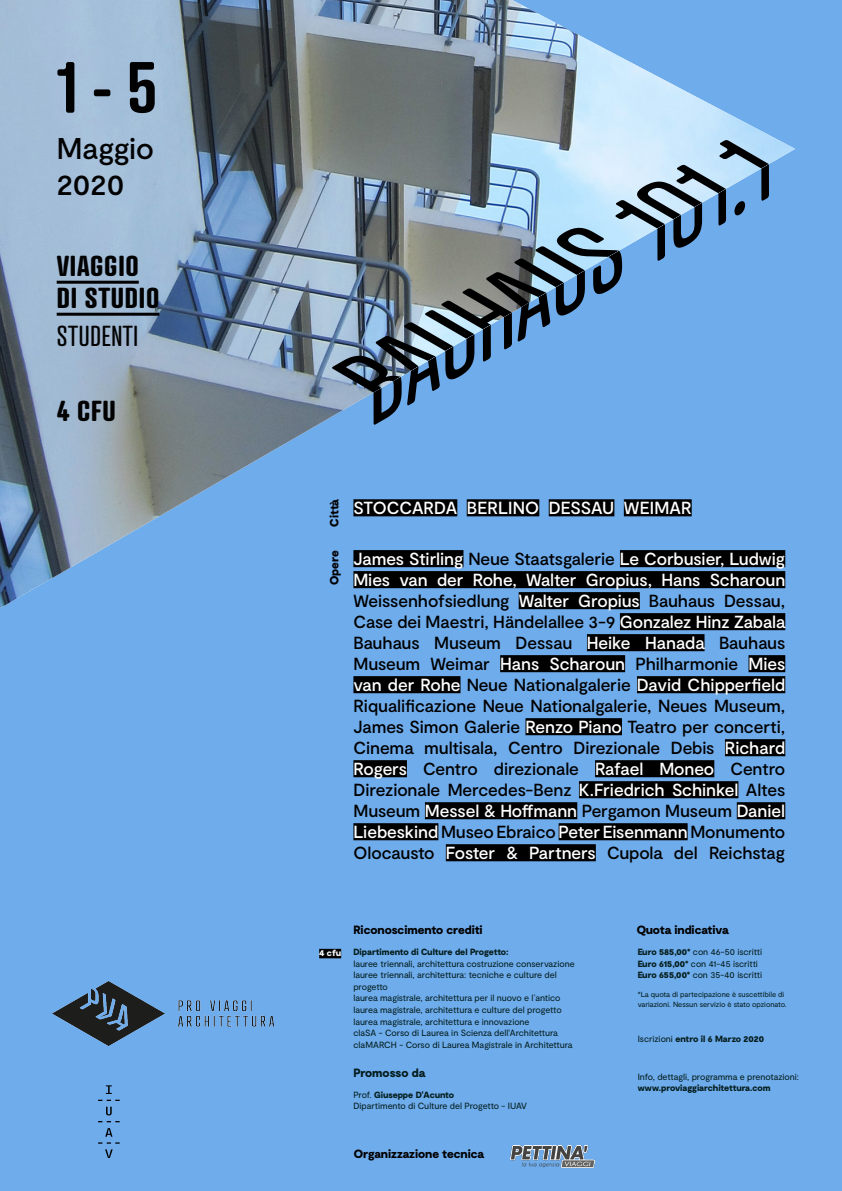
<style>
.page{position:relative;width:842px;height:1191px;background:#6facec}
.page>*{position:absolute;margin:0;border:0;box-sizing:border-box;transform-origin:0 0}
.Stile_di_paragrafo_1{font:600 70px "Atrament";color:#020203}
.Stile_di_paragrafo_1-2{font:500 30px "Moderat";color:#020203}
.Stile_di_paragrafo_1-3{font:700 28px "Atrament";letter-spacing:.025em;color:#020203}
.Stile_di_paragrafo_1-4{font:28px "Atrament";letter-spacing:.025em;color:#020203}
.Stile_di_paragrafo_1-5{font:500 17.5px/21px "Moderat";letter-spacing:-.005em;color:#000;text-align:justify}
.Stile_di_paragrafo_1-6{font:500 17.5px/21px "Moderat";letter-spacing:-.005em;color:#fff;text-align:justify}
.Stile_di_paragrafo_1-7{font:900 12px "Moderat";color:#000}
.t1{font:900 12px "Moderat";letter-spacing:-.005em;color:#031d1c}
.t2{font:9px/11.5px "Moderat";letter-spacing:-.01em;color:#031d1c}
.t3{font:900 9px "Moderat";letter-spacing:-.01em;color:#031d1c}
.t4{font:900 9px "Moderat";color:#fff}
.t5{font:7.5px/9.5px "Moderat";letter-spacing:-.005em;color:#031d1c}
.s1{color:#000}
.s2{color:#fff}
.s3{font-weight:400}
.s4{font-weight:900}
</style>
<div class="page">
<img style="left:0;top:0;width:795px;height:608px">
<div style="left:353px;top:499px;width:104px;height:17px;background:#000"></div>
<div style="left:467px;top:499px;width:72px;height:17px;background:#000"></div>
<div style="left:549px;top:499px;width:65px;height:17px;background:#000"></div>
<div style="left:624px;top:499px;width:68px;height:17px;background:#000"></div>
<hr style="left:57px;top:281px;width:82px;height:3px;background:#020203">
<hr style="left:57px;top:313px;width:102px;height:3px;background:#020203">
<svg style="left:332px;top:140px;width:437px;height:285px"></svg>
<svg style="left:98px;top:1085px;width:22px;height:73px"></svg>
<div style="left:353px;top:550px;width:110px;height:17px;background:#000"></div>
<div style="left:620px;top:550px;width:165px;height:17px;background:#000"></div>
<div style="left:353px;top:571px;width:432px;height:17px;background:#000"></div>
<div style="left:519px;top:592px;width:121px;height:17px;background:#000"></div>
<div style="left:620px;top:613px;width:165px;height:17px;background:#000"></div>
<div style="left:587px;top:634px;width:117px;height:17px;background:#000"></div>
<div style="left:500px;top:655px;width:125px;height:17px;background:#000"></div>
<div style="left:748px;top:655px;width:37px;height:17px;background:#000"></div>
<div style="left:353px;top:676px;width:107px;height:17px;background:#000"></div>
<div style="left:637px;top:676px;width:148px;height:17px;background:#000"></div>
<div style="left:525px;top:718px;width:97px;height:17px;background:#000"></div>
<div style="left:725px;top:739px;width:60px;height:17px;background:#000"></div>
<div style="left:353px;top:760px;width:54px;height:17px;background:#000"></div>
<div style="left:595px;top:760px;width:119px;height:17px;background:#000"></div>
<div style="left:579px;top:781px;width:159px;height:17px;background:#000"></div>
<div style="left:425px;top:802px;width:152px;height:17px;background:#000"></div>
<div style="left:737px;top:802px;width:48px;height:17px;background:#000"></div>
<div style="left:353px;top:823px;width:85px;height:17px;background:#000"></div>
<div style="left:559px;top:823px;width:129px;height:17px;background:#000"></div>
<div style="left:446px;top:844px;width:150px;height:17px;background:#000"></div>
<div style="left:319px;top:948px;width:22px;height:10px;background:#000"></div>
<img style="left:510px;top:1145px;width:84px;height:22px">
<img style="left:52px;top:981px;width:223px;height:65px">
<p class="Stile_di_paragrafo_1" style="left:57px;top:43px;width:102px">1 - 5</p>
<p class="Stile_di_paragrafo_1-2" style="left:57px;top:130px;width:99px">Maggio</p>
<p class="Stile_di_paragrafo_1-2" style="left:57px;top:166px;width:69px">2020</p>
<p class="Stile_di_paragrafo_1-3" style="left:57px;top:248px;width:84px">VIAGGIO</p>
<p class="Stile_di_paragrafo_1-3" style="left:57px;top:280px;width:104px">DI STUDIO</p>
<p class="Stile_di_paragrafo_1-4" style="left:57px;top:319px;width:83px">STUDENTI</p>
<p class="Stile_di_paragrafo_1-3" style="left:57px;top:393px;width:61px">4 CFU</p>
<p class="Stile_di_paragrafo_1-7" style="left:327px;top:526px;width:29px;rotate:-90deg">Città</p>
<p class="Stile_di_paragrafo_1-7" style="left:327px;top:585px;width:36px;rotate:-90deg">Opere</p>
<p class="Stile_di_paragrafo_1-6" style="left:353px;top:497px;width:340px">STOCCARDA BERLINO DESSAU WEIMAR</p>
<p class="Stile_di_paragrafo_1-6" style="left:353px;top:548px;width:433px">James Stirling <span class="s1">Neue Staatsgalerie</span> Le Corbusier, Ludwig Mies van der Rohe, Walter Gropius, Hans Scharoun <span class="s1">Weissenhofsiedlung</span> Walter Gropius <span class="s1">Bauhaus Dessau, Case dei Maestri, Händelallee 3-9</span> Gonzalez Hinz Zabala</p>
<p class="Stile_di_paragrafo_1-5" style="left:353px;top:632px;width:433px">Bauhaus Museum Dessau <span class="s2">Heike Hanada</span> Bauhaus Museum Weimar <span class="s2">Hans Scharoun</span> Philharmonie <span class="s2">Mies van der Rohe</span> Neue Nationalgalerie <span class="s2">David Chipperfield </span>Riqualificazione Neue Nationalgalerie, Neues Museum, James Simon Galerie <span class="s2">Renzo Piano</span> Teatro per concerti, Cinema multisala, Centro Direzionale Debis <span class="s2">Richard Rogers</span> Centro direzionale <span class="s2">Rafael Moneo</span> Centro Direzionale Mercedes-Benz <span class="s2">K.Friedrich Schinkel</span> Altes Museum <span class="s2">Messel &amp; Hoffmann</span> Pergamon Museum <span class="s2">Daniel Liebeskind</span> Museo Ebraico <span class="s2">Peter Eisenmann</span> Monumento Olocausto <span class="s2">Foster &amp; Partners</span> Cupola del Reichstag</p>
<p class="t4" style="left:319px;top:947px;width:23px">4 cfu</p>
<p class="Stile_di_paragrafo_1-7" style="left:353px;top:922px;width:131px">Riconoscimento crediti</p>
<p class="Stile_di_paragrafo_1-7" style="left:637px;top:922px;width:93px">Quota indicativa</p>
<p class="t3" style="left:353px;top:946px;width:157px">Dipartimento di Culture del Progetto:</p>
<p class="t2" style="left:353px;top:958px;width:223px">lauree triennali, architettura costruzione conservazione lauree triennali, architettura: tecniche e culture del progetto</p>
<p class="t2" style="left:353px;top:992px;width:209px">laurea magistrale, architettura per il nuovo e l’antico</p>
<p class="t2" style="left:353px;top:1004px;width:210px">laurea magistrale, architettura e culture del progetto</p>
<p class="t2" style="left:353px;top:1015px;width:178px">laurea magistrale, architettura e innovazione</p>
<p class="t2" style="left:353px;top:1027px;width:206px">claSA - Corso di Laurea in Scienza dell'Architettura</p>
<p class="t2" style="left:353px;top:1038px;width:221px">claMARCH - Corso di Laurea Magistrale in Architettura</p>
<p class="t1" style="left:353px;top:1065px;width:73px">Promosso da</p>
<p class="t3" style="left:353px;top:1088px;width:102px"><span class="s3">Prof.</span> Giuseppe D'Acunto</p>
<p class="t2" style="left:353px;top:1100px;width:175px">Dipartimento di Culture del Progetto - IUAV</p>
<p class="t2" style="left:638px;top:946px;width:126px"><span class="s4">Euro 585,00*</span> con 46-50 iscritti</p>
<p class="t2" style="left:638px;top:958px;width:122px"><span class="s4">Euro 615,00*</span> con 41-45 iscritti</p>
<p class="t2" style="left:638px;top:969px;width:126px"><span class="s4">Euro 655,00*</span> con 35-40 iscritti</p>
<p class="t5" style="left:638px;top:990px;width:151px">*La quota di partecipazione è suscettibile di variazioni. Nessun servizio è stato opzionato.</p>
<p class="t3" style="left:638px;top:1032px;width:128px"><span class="s3">Iscrizioni</span> entro il 6 Marzo 2020</p>
<p class="t2" style="left:638px;top:1070px;width:163px">Info, dettagli, programma e prenotazioni:</p>
<p class="t3" style="left:638px;top:1082px;width:134px">www.proviaggiarchitettura.com</p>
<p class="Stile_di_paragrafo_1-7" style="left:354px;top:1146px;width:132px">Organizzazione tecnica</p>
</div>
